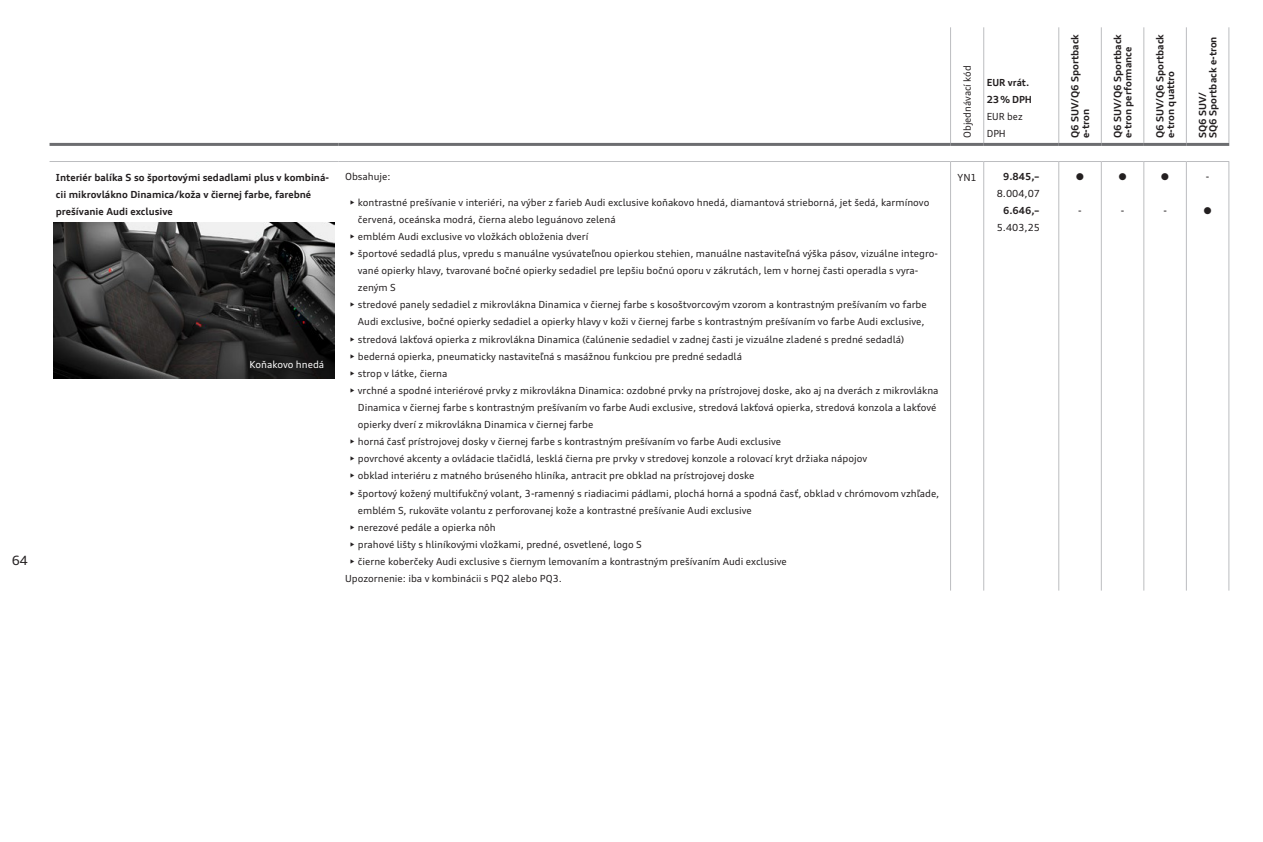
<style>
.page{position:relative;width:1263px;height:842px;background:#fff}
.page>*{position:absolute;margin:0;border:0;box-sizing:border-box;transform-origin:0 0}
.t1{font:12.75px "Audi Type";color:#231f20}
.Copy{font:9.75px/17.1px "Audi Type";color:#231f20}
.Copy-2{font:700 9.75px/10.5px "Audi Type";color:#231f20}
.Preis{font:700 9.75px "Audi Type";color:#231f20}
.Preis_dünn{font:9.75px "Audi Type";color:#231f20}
.Aufzählung_II{font:9.75px "Audi Type";color:#fff}
.Preis-2{font:9.75px "Audi Type";color:#231f20}
.t2{font:9.75px "Zapf Dingbats ITC";color:#231f20}
</style>
<div class="page">
<hr style="left:950px;top:27px;width:1px;height:116px;background:#bcbdc0">
<hr style="left:983px;top:27px;width:1px;height:116px;background:#bcbdc0">
<hr style="left:1059px;top:143px;width:42px;height:3px;background:#6c6d70">
<hr style="left:1101px;top:143px;width:43px;height:3px;background:#6c6d70">
<hr style="left:1144px;top:143px;width:42px;height:3px;background:#6c6d70">
<hr style="left:1186px;top:143px;width:43px;height:3px;background:#6c6d70">
<hr style="left:1058px;top:27px;width:1px;height:116px;background:#bcbdc0">
<hr style="left:1101px;top:27px;width:1px;height:116px;background:#bcbdc0">
<hr style="left:1143px;top:27px;width:1px;height:116px;background:#bcbdc0">
<hr style="left:1186px;top:27px;width:1px;height:116px;background:#bcbdc0">
<hr style="left:1228px;top:27px;width:1px;height:116px;background:#bcbdc0">
<hr style="left:50px;top:161px;width:289px;height:1px;background:#bcbdc0">
<hr style="left:339px;top:161px;width:611px;height:1px;background:#bcbdc0">
<hr style="left:950px;top:161px;width:34px;height:1px;background:#bcbdc0">
<hr style="left:984px;top:161px;width:75px;height:1px;background:#bcbdc0">
<hr style="left:1059px;top:161px;width:42px;height:1px;background:#bcbdc0">
<hr style="left:1101px;top:161px;width:43px;height:1px;background:#bcbdc0">
<hr style="left:1144px;top:161px;width:42px;height:1px;background:#bcbdc0">
<hr style="left:1186px;top:161px;width:43px;height:1px;background:#bcbdc0">
<hr style="left:50px;top:143px;width:289px;height:3px;background:#6c6d70">
<hr style="left:339px;top:143px;width:611px;height:3px;background:#6c6d70">
<hr style="left:950px;top:143px;width:34px;height:3px;background:#6c6d70">
<hr style="left:984px;top:143px;width:75px;height:3px;background:#6c6d70">
<hr style="left:950px;top:162px;width:1px;height:429px;background:#bcbdc0">
<hr style="left:983px;top:162px;width:1px;height:429px;background:#bcbdc0">
<hr style="left:1058px;top:162px;width:1px;height:429px;background:#bcbdc0">
<hr style="left:1101px;top:162px;width:1px;height:429px;background:#bcbdc0">
<hr style="left:1143px;top:162px;width:1px;height:429px;background:#bcbdc0">
<hr style="left:1186px;top:162px;width:1px;height:429px;background:#bcbdc0">
<hr style="left:1228px;top:162px;width:1px;height:429px;background:#bcbdc0">
<img style="left:53px;top:223px;width:282px;height:155px">
<h1 class="t1" style="left:12px;top:552px;width:18px">64</h1>
<p class="Copy-2" style="left:56px;top:169px;width:275px;line-height:17.1px">Interiér balíka S so športovými sedadlami plus v kombiná&shy;cii mikrovlákno Dinamica/koža v čiernej farbe, farebné prešívanie Audi exclusive</p>
<p class="Copy" style="left:345px;top:168px;width:47px">Obsahuje:</p>
<p class="Copy" style="left:358px;top:194px;width:573px;text-indent:-9px">• kontrastné prešívanie v interiéri, na výber z farieb Audi exclusive koňakovo hnedá, diamantová strieborná, jet šedá, karmínovo červená, oceánska modrá, čierna alebo leguánovo zelená</p>
<p class="Copy" style="left:349px;top:228px;width:241px">• emblém Audi exclusive vo vložkách obloženia dverí</p>
<p class="Copy" style="left:358px;top:245px;width:582px;text-indent:-9px">• športové sedadlá plus, vpredu s manuálne vysúvateľnou opierkou stehien, manuálne nastaviteľná výška pásov, vizuálne integro&shy;vané opierky hlavy, tvarované bočné opierky sedadiel pre lepšiu bočnú oporu v zákrutách, lem v hornej časti operadla s vyra&shy;zeným S</p>
<p class="Copy" style="left:349px;top:296px;width:579px;text-align:right">• stredové panely sedadiel z mikrovlákna Dinamica v čiernej farbe s kosoštvorcovým vzorom a kontrastným prešívaním vo farbe<br>Audi exclusive, bočné opierky sedadiel a opierky hlavy v koži v čiernej farbe s kontrastným prešívaním vo farbe Audi exclusive,</p>
<p class="Copy" style="left:349px;top:330px;width:557px">• stredová lakťová opierka z mikrovlákna Dinamica (čalúnenie sedadiel v zadnej časti je vizuálne zladené s predné sedadlá)</p>
<p class="Copy" style="left:349px;top:347px;width:394px">• bederná opierka, pneumaticky nastaviteľná s masážnou funkciou pre predné sedadlá</p>
<p class="Copy" style="left:349px;top:365px;width:100px">• strop v látke, čierna</p>
<p class="Copy" style="left:358px;top:382px;width:582px;text-indent:-9px">• vrchné a spodné interiérové prvky z mikrovlákna Dinamica: ozdobné prvky na prístrojovej doske, ako aj na dverách z mikrovlákna<br>Dinamica v čiernej farbe s kontrastným prešívaním vo farbe Audi exclusive, stredová lakťová opierka, stredová konzola a lakťové opierky dverí z mikrovlákna Dinamica v čiernej farbe</p>
<p class="Copy" style="left:349px;top:433px;width:433px">• horná časť prístrojovej dosky v čiernej farbe s kontrastným prešívaním vo farbe Audi exclusive</p>
<p class="Copy" style="left:349px;top:450px;width:519px">• povrchové akcenty a ovládacie tlačidlá, lesklá čierna pre prvky v stredovej konzole a rolovací kryt držiaka nápojov</p>
<p class="Copy" style="left:349px;top:467px;width:406px">• obklad interiéru z matného brúseného hliníka, antracit pre obklad na prístrojovej doske</p>
<p class="Copy" style="left:358px;top:484px;width:583px;text-indent:-9px">• športový kožený multifukčný volant, 3-ramenný s riadiacimi pádlami, plochá horná a spodná časť, obklad v chrómovom vzhľade, emblém S, rukoväte volantu z perforovanej kože a kontrastné prešívanie Audi exclusive</p>
<p class="Copy" style="left:349px;top:519px;width:148px">• nerezové pedále a opierka nôh</p>
<p class="Copy" style="left:349px;top:536px;width:294px">• prahové lišty s hliníkovými vložkami, predné, osvetlené, logo S</p>
<p class="Copy" style="left:349px;top:553px;width:439px">• čierne koberčeky Audi exclusive s čiernym lemovaním a kontrastným prešívaním Audi exclusive</p>
<p class="Copy" style="left:345px;top:570px;width:218px">Upozornenie: iba v kombinácii s PQ2 alebo PQ3.</p>
<p class="Aufzählung_II" style="left:250px;top:359px;width:76px">Koňakovo hnedá</p>
<p class="Copy" style="left:959px;top:138px;width:74px;rotate:-90deg">Objednávací kód</p>
<p class="Preis" style="left:987px;top:76px;width:44px">EUR vrát.</p>
<p class="Preis" style="left:987px;top:94px;width:47px">23% DPH</p>
<p class="Preis-2" style="left:987px;top:111px;width:38px">EUR bez</p>
<p class="Preis-2" style="left:987px;top:128px;width:21px">DPH</p>
<p class="Copy" style="left:957px;top:169px;width:21px">YN1</p>
<p class="Preis" style="left:1003px;top:171px;width:38px">9.845,–</p>
<p class="Preis_dünn" style="left:997px;top:188px;width:45px">8.004,07</p>
<p class="Preis" style="left:1003px;top:205px;width:38px">6.646,–</p>
<p class="Preis_dünn" style="left:997px;top:222px;width:45px">5.403,25</p>
<p class="Copy-2" style="left:1070px;top:138px;width:105px;rotate:-90deg">Q6 SUV/Q6 Sportback e-tron</p>
<p class="Copy-2" style="left:1112px;top:138px;width:105px;rotate:-90deg">Q6 SUV/Q6 Sportback e-tron performance</p>
<p class="Copy-2" style="left:1155px;top:138px;width:105px;rotate:-90deg">Q6 SUV/Q6 Sportback e-tron quattro</p>
<p class="t2" style="left:1076px;top:172px;width:9px">●</p>
<p class="Copy" style="left:1078px;top:202px;width:5px">-</p>
<p class="t2" style="left:1119px;top:172px;width:9px">●</p>
<p class="Copy" style="left:1121px;top:202px;width:5px">-</p>
<p class="t2" style="left:1161px;top:172px;width:9px">●</p>
<p class="Copy" style="left:1163px;top:202px;width:5px">-</p>
<p class="Copy-2" style="left:1208px;top:138px;width:103px;rotate:-90deg">SQ6 Sportback e-tron</p>
<p class="Copy-2" style="left:1197px;top:138px;width:48px;rotate:-90deg">SQ6 SUV/</p>
<p class="Copy" style="left:1206px;top:168px;width:5px">-</p>
<p class="t2" style="left:1204px;top:206px;width:9px">●</p>
</div>
